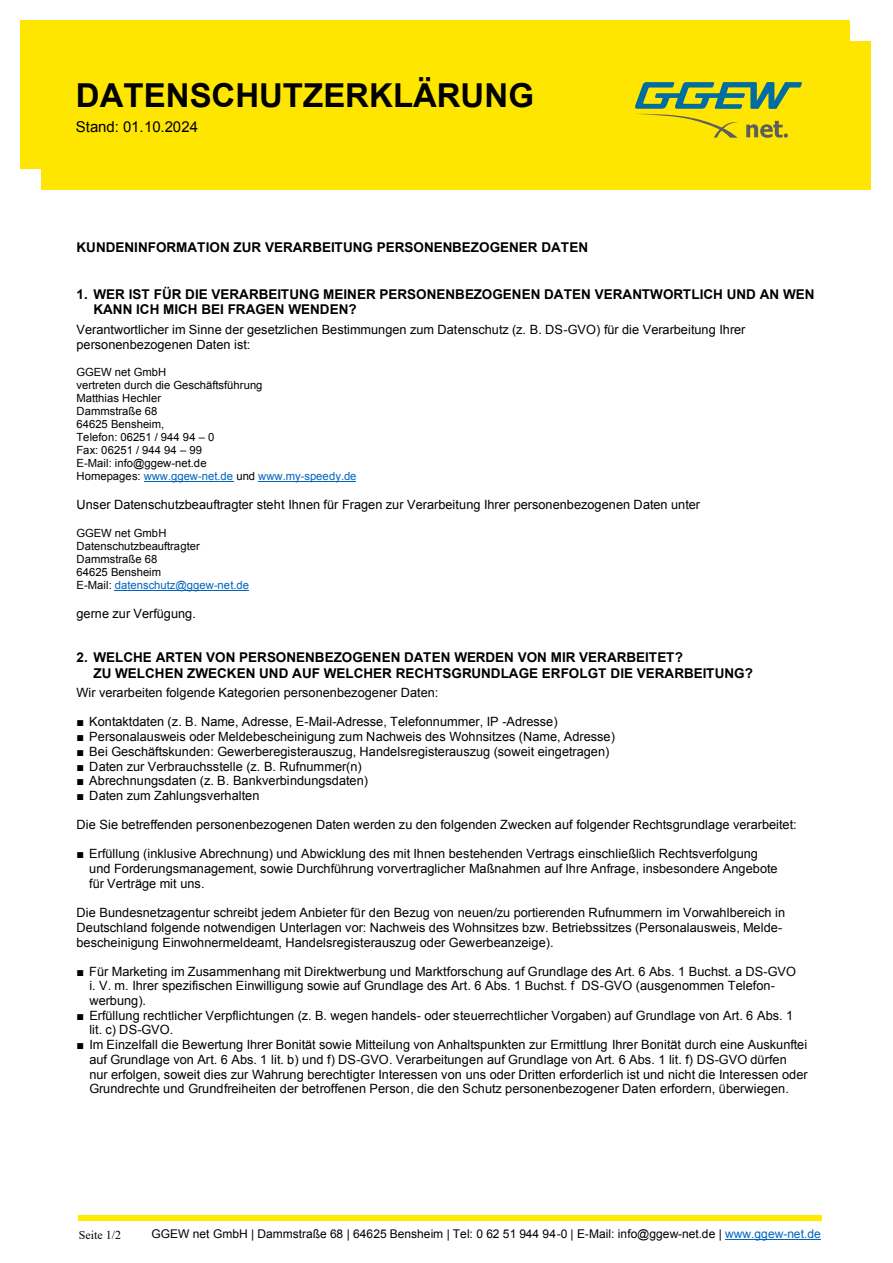
<style>
.page{position:relative;width:893px;height:1263px;background:#fff}
.page>*{position:absolute;margin:0;border:0;box-sizing:border-box;transform-origin:0 0}
.t1{font:700 33px "Arial";letter-spacing:.005em;color:#000}
.t2{font:15px "Arial";letter-spacing:-.005em;color:#000}
.t3{font:700 13.5px/15.5px "Arial";color:#000}
.t4{font:12.75px/14.7px "Arial";color:#000}
.t5{font:12px "Arial";letter-spacing:.005em;color:#000}
.t6{font:12px "Times New Roman";color:#000}
.t7{font:11.25px/12.9px "Arial";letter-spacing:.01em;color:#000}
.s1{color:#0063be}
</style>
<div class="page">
<hr style="left:725px;top:1239px;width:95px;height:1px;background:#0063be">
<div style="left:21px;top:20px;width:829px;height:149px;background:#ffe600"></div>
<div style="left:42px;top:41px;width:829px;height:149px;background:#ffe600"></div>
<svg style="left:635px;top:82px;width:167px;height:56px"></svg>
<div style="left:78px;top:1216px;width:743px;height:5px;background:#ffea00"></div>
<hr style="left:144px;top:481px;width:89px;height:1px;background:#0063be">
<hr style="left:258px;top:481px;width:98px;height:1px;background:#0063be">
<hr style="left:115px;top:590px;width:134px;height:1px;background:#0063be">
<h1 class="t1" style="left:76px;top:74px;width:460px">DATENSCHUTZERKLÄRUNG</h1>
<p class="t2" style="left:76px;top:117px;width:124px">Stand: 01.10.2024</p>
<p class="t3" style="left:77px;top:240px;width:513px">KUNDENINFORMATION ZUR VERARBEITUNG PERSONENBEZOGENER DATEN</p>
<p class="t3" style="left:93px;top:287px;width:723px;text-indent:-17px">1. WER IST FÜR DIE VERARBEITUNG MEINER PERSONENBEZOGENEN DATEN VERANTWORTLICH UND AN WEN<br>KANN ICH MICH BEI FRAGEN WENDEN?</p>
<p class="t4" style="left:77px;top:322px;width:670px">Verantwortlicher im Sinne der gesetzlichen Bestimmungen zum Datenschutz (z. B. DS-GVO) für die Verarbeitung Ihrer personenbezogenen Daten ist:</p>
<p class="t7" style="left:77px;top:366px;width:281px">GGEW net GmbH<br>vertreten durch die Geschäftsführung<br>Matthias Hechler<br>Dammstraße 68<br>64625 Bensheim,<br>Telefon: 06251 / 944 94 – 0<br>Fax: 06251 / 944 94 – 99<br>E-Mail: info@ggew-net.de<br>Homepages: <span class="s1">www.ggew-net.de</span> und <span class="s1">www.my-speedy.de</span></p>
<p class="t4" style="left:77px;top:497px;width:625px">Unser Datenschutzbeauftragter steht Ihnen für Fragen zur Verarbeitung Ihrer personenbezogenen Daten unter</p>
<p class="t7" style="left:77px;top:527px;width:174px">GGEW net GmbH<br>Datenschutzbeauftragter<br>Dammstraße 68<br>64625 Bensheim<br>E-Mail: <span class="s1">datenschutz@ggew-net.de</span></p>
<p class="t4" style="left:77px;top:606px;width:121px">gerne zur Verfügung.</p>
<p class="t3" style="left:93px;top:650px;width:661px;text-indent:-17px">2. WELCHE ARTEN VON PERSONENBEZOGENEN DATEN WERDEN VON MIR VERARBEITET?<br>ZU WELCHEN ZWECKEN UND AUF WELCHER RECHTSGRUNDLAGE ERFOLGT DIE VERARBEITUNG?</p>
<p class="t4" style="left:77px;top:685px;width:363px">Wir verarbeiten folgende Kategorien personenbezogener Daten:</p>
<p class="t4" style="left:77px;top:714px;width:483px">■ Kontaktdaten (z. B. Name, Adresse, E-Mail-Adresse, Telefonnummer, IP -Adresse)</p>
<p class="t4" style="left:77px;top:729px;width:540px">■ Personalausweis oder Meldebescheinigung zum Nachweis des Wohnsitzes (Name, Adresse)</p>
<p class="t4" style="left:77px;top:744px;width:534px">■ Bei Geschäftskunden: Gewerberegisterauszug, Handelsregisterauszug (soweit eingetragen)</p>
<p class="t4" style="left:77px;top:759px;width:287px">■ Daten zur Verbrauchsstelle (z. B. Rufnummer(n)</p>
<p class="t4" style="left:77px;top:773px;width:293px">■ Abrechnungsdaten (z. B. Bankverbindungsdaten)</p>
<p class="t4" style="left:77px;top:788px;width:184px">■ Daten zum Zahlungsverhalten</p>
<p class="t4" style="left:77px;top:817px;width:722px">Die Sie betreffenden personenbezogenen Daten werden zu den folgenden Zwecken auf folgender Rechtsgrundlage verarbeitet:</p>
<p class="t4" style="left:89px;top:846px;width:690px;text-indent:-13px">■ Erfüllung (inklusive Abrechnung) und Abwicklung des mit Ihnen bestehenden Vertrags einschließlich Rechtsverfolgung und Forderungsmanagement, sowie Durchführung vorvertraglicher Maßnahmen auf Ihre Anfrage, insbesondere Angebote für Verträge mit uns.</p>
<p class="t4" style="left:77px;top:906px;width:710px">Die Bundesnetzagentur schreibt jedem Anbieter für den Bezug von neuen/zu portierenden Rufnummern im Vorwahlbereich in<br>Deutschland folgende notwendigen Unterlagen vor: Nachweis des Wohnsitzes bzw. Betriebssitzes (Personalausweis, Melde&shy;bescheinigung Einwohnermeldeamt, Handelsregisterauszug oder Gewerbeanzeige).</p>
<p class="t4" style="left:89px;top:964px;width:708px;text-indent:-13px">■ Für Marketing im Zusammenhang mit Direktwerbung und Marktforschung auf Grundlage des Art. 6 Abs. 1 Buchst. a DS-GVO i. V. m. Ihrer spezifischen Einwilligung sowie auf Grundlage des Art. 6 Abs. 1 Buchst. f DS-GVO (ausgenommen Telefon&shy;werbung).</p>
<p class="t4" style="left:89px;top:1008px;width:705px;text-indent:-13px">■ Erfüllung rechtlicher Verpflichtungen (z. B. wegen handels- oder steuerrechtlicher Vorgaben) auf Grundlage von Art. 6 Abs. 1 lit. c) DS-GVO.</p>
<p class="t4" style="left:89px;top:1037px;width:720px;text-indent:-13px">■ Im Einzelfall die Bewertung Ihrer Bonität sowie Mitteilung von Anhaltspunkten zur Ermittlung Ihrer Bonität durch eine Auskunftei auf Grundlage von Art. 6 Abs. 1 lit. b) und f) DS-GVO. Verarbeitungen auf Grundlage von Art. 6 Abs. 1 lit. f) DS-GVO dürfen nur erfolgen, soweit dies zur Wahrung berechtigter Interessen von uns oder Dritten erforderlich ist und nicht die Interessen oder Grundrechte und Grundfreiheiten der betroffenen Person, die den Schutz personenbezogener Daten erfordern, überwiegen.</p>
<p class="t6" style="left:79px;top:1226px;width:44px">Seite 1/2</p>
<p class="t5" style="left:152px;top:1226px;width:671px">GGEW net GmbH | Dammstraße 68 | 64625 Bensheim | Tel: 0 62 51 944 94-0 | E-Mail: info@ggew-net.de | <span class="s1">www.ggew-net.de</span></p>
</div>
